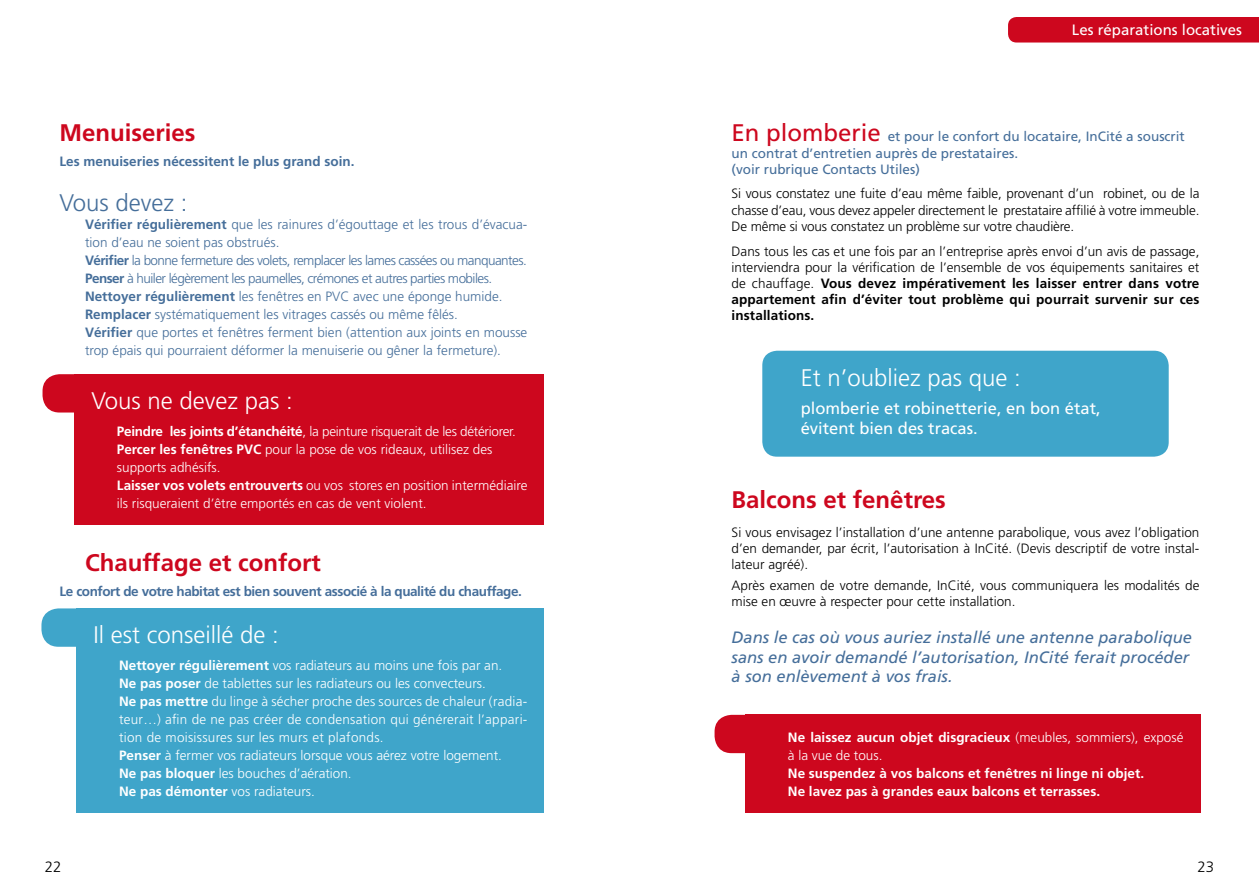
<style>
.page{position:relative;width:1259px;height:893px;background:#fff}
.page>*{position:absolute;margin:0;border:0;box-sizing:border-box;transform-origin:0 0}
.t1{font:300 24px "Frutiger";color:#fff}
.t2{font:700 24px "Frutiger";color:#cd071e}
.t3{font:300 24px "Frutiger";color:#456e9a}
.t4{font:italic 16.5px/19.8px "Frutiger";color:#456e9a}
.t5{font:16.5px/19.8px "Frutiger";color:#fff}
.t6{font:15px "Frutiger";color:#fff}
.t7{font:300 15px "Frutiger";color:#000}
.t8{font:300 13.5px/16.2px "Frutiger";color:#000;text-align:justify}
.t9{font:300 13.5px/18px "Frutiger";color:#fff}
.t10{font:300 13.5px/18px "Frutiger";color:#456e9a}
.t11{font:13.5px/16.2px "Frutiger";color:#456e9a}
.t12{font:700 13.5px/18px "Frutiger";color:#fff}
.t13{font:700 13.5px "Frutiger";letter-spacing:-.03em;color:#456e9a}
.t14{font:700 13.5px "Frutiger";color:#456e9a}
.s1{font-weight:700}
.s2{font-size:24px;color:#cd071e}
</style>
<div class="page">
<div style="left:1008px;top:17px;width:251px;height:26px;background:#cd071e"></div>
<div style="left:41px;top:608px;width:73px;height:39px;background:#3fa5ca;border-radius:17px"></div>
<div style="left:77px;top:608px;width:467px;height:205px;background:#3fa5ca"></div>
<div style="left:43px;top:374px;width:72px;height:38px;background:#cd071e;border-radius:17px"></div>
<div style="left:74px;top:374px;width:470px;height:151px;background:#cd071e"></div>
<div style="left:760px;top:348px;width:411px;height:111px;background:#3fa5ca;border-radius:17px"></div>
<div style="left:758px;top:346px;width:415px;height:115px;border:4px solid #fff;border-radius:17px"></div>
<div style="left:745px;top:715px;width:455px;height:98px;background:#cd071e"></div>
<div style="left:714px;top:715px;width:73px;height:38px;background:#cd071e;border-radius:17px"></div>
<h1 class="t2" style="left:60px;top:119px;width:138px">Menuiseries</h1>
<p class="t14" style="left:60px;top:153px;width:296px">Les menuiseries nécessitent le plus grand soin.</p>
<h1 class="t3" style="left:60px;top:189px;width:130px">Vous devez :</h1>
<p class="t10" style="left:85px;top:216px;width:444px"><span class="s1">Vérifier régulièrement</span> que les rainures d’égouttage et les trous d’évacua&shy;tion d’eau ne soient pas obstrués.<br><span class="s1">Vérifier</span> la bonne fermeture des volets, remplacer les lames cassées ou manquantes.<br><span class="s1">Penser</span> à huiler légèrement les paumelles, crémones et autres parties mobiles.<br><span class="s1">Nettoyer régulièrement</span> les fenêtres en PVC avec une éponge humide.<br><span class="s1">Remplacer</span> systématiquement les vitrages cassés ou même fêlés.<br><span class="s1">Vérifier</span> que portes et fenêtres ferment bien (attention aux joints en mousse trop épais qui pourraient déformer la menuiserie ou gêner la fermeture).</p>
<h1 class="t1" style="left:91px;top:387px;width:203px">Vous ne devez pas :</h1>
<p class="t9" style="left:117px;top:422px;width:412px"><span class="s1">Peindre les joints d’étanchéité</span>, la peinture risquerait de les détériorer.<br><span class="s1">Percer les fenêtres PVC</span> pour la pose de vos rideaux, utilisez des supports adhésifs.<br><span class="s1">Laisser vos volets entrouverts</span> ou vos stores en position intermédiaire ils risqueraient d’être emportés en cas de vent violent.</p>
<h1 class="t2" style="left:85px;top:549px;width:237px">Chauffage et confort</h1>
<p class="t13" style="left:60px;top:583px;width:464px">Le confort de votre habitat est bien souvent associé à la qualité du chauffage.</p>
<p class="t7" style="left:45px;top:858px;width:18px">22</p>
<h1 class="t1" style="left:94px;top:622px;width:187px">Il est conseillé de :</h1>
<p class="t9" style="left:119px;top:656px;width:410px"><span class="s1">Nettoyer régulièrement</span> vos radiateurs au moins une fois par an.<br><span class="s1">Ne pas poser</span> de tablettes sur les radiateurs ou les convecteurs.<br><span class="s1">Ne pas mettre</span> du linge à sécher proche des sources de chaleur (radia&shy;teur…) afin de ne pas créer de condensation qui générerait l’appari&shy;tion de moisissures sur les murs et plafonds.<br><span class="s1">Penser</span> à fermer vos radiateurs lorsque vous aérez votre logement.<br><span class="s1">Ne pas bloquer</span> les bouches d’aération.<br><span class="s1">Ne pas démonter</span> vos radiateurs.</p>
<p class="t6" style="left:1072px;top:21px;width:172px">Les réparations locatives</p>
<p class="t11" style="left:731px;top:129px;width:455px"><span class="s2">En plomberie</span> et pour le confort du locataire, InCité a souscrit un contrat d’entretien auprès de prestataires.<br>(voir rubrique Contacts Utiles)</p>
<p class="t8" style="left:731px;top:186px;width:469px">Si vous constatez une fuite d’eau même faible, provenant d’un robinet, ou de la chasse d’eau, vous devez appeler directement le prestataire affilié à votre immeuble.<br>De même si vous constatez un problème sur votre chaudière.</p>
<p class="t8" style="left:731px;top:243px;width:469px">Dans tous les cas et une fois par an l’entreprise après envoi d’un avis de passage, interviendra pour la vérification de l’ensemble de vos équipements sanitaires et de chauffage. <span class="s1">Vous devez impérativement les laisser entrer dans votre appartement afin d’éviter tout problème qui pourrait survenir sur ces installations.</span></p>
<h1 class="t1" style="left:800px;top:364px;width:222px">Et n’oubliez pas que :</h1>
<p class="t5" style="left:800px;top:398px;width:301px">plomberie et robinetterie, en bon état, évitent bien des tracas.</p>
<h1 class="t2" style="left:731px;top:485px;width:216px">Balcons et fenêtres</h1>
<p class="t8" style="left:731px;top:524px;width:469px">Si vous envisagez l’installation d’une antenne parabolique, vous avez l’obligation d’en demander, par écrit, l’autorisation à InCité. (Devis descriptif de votre instal&shy;lateur agréé).</p>
<p class="t8" style="left:731px;top:577px;width:469px">Après examen de votre demande, InCité, vous communiquera les modalités de mise en œuvre à respecter pour cette installation.</p>
<p class="t4" style="left:731px;top:627px;width:462px">Dans le cas où vous auriez installé une antenne parabolique sans en avoir demandé l’autorisation, InCité ferait procéder à son enlèvement à vos frais.</p>
<p class="t9" style="left:788px;top:728px;width:397px"><span class="s1">Ne laissez aucun objet disgracieux</span> (meubles, sommiers), exposé à la vue de tous.</p>
<p class="t12" style="left:788px;top:764px;width:358px">Ne suspendez à vos balcons et fenêtres ni linge ni objet.<br>Ne lavez pas à grandes eaux balcons et terrasses.</p>
<p class="t7" style="left:1197px;top:858px;width:18px">23</p>
</div>
